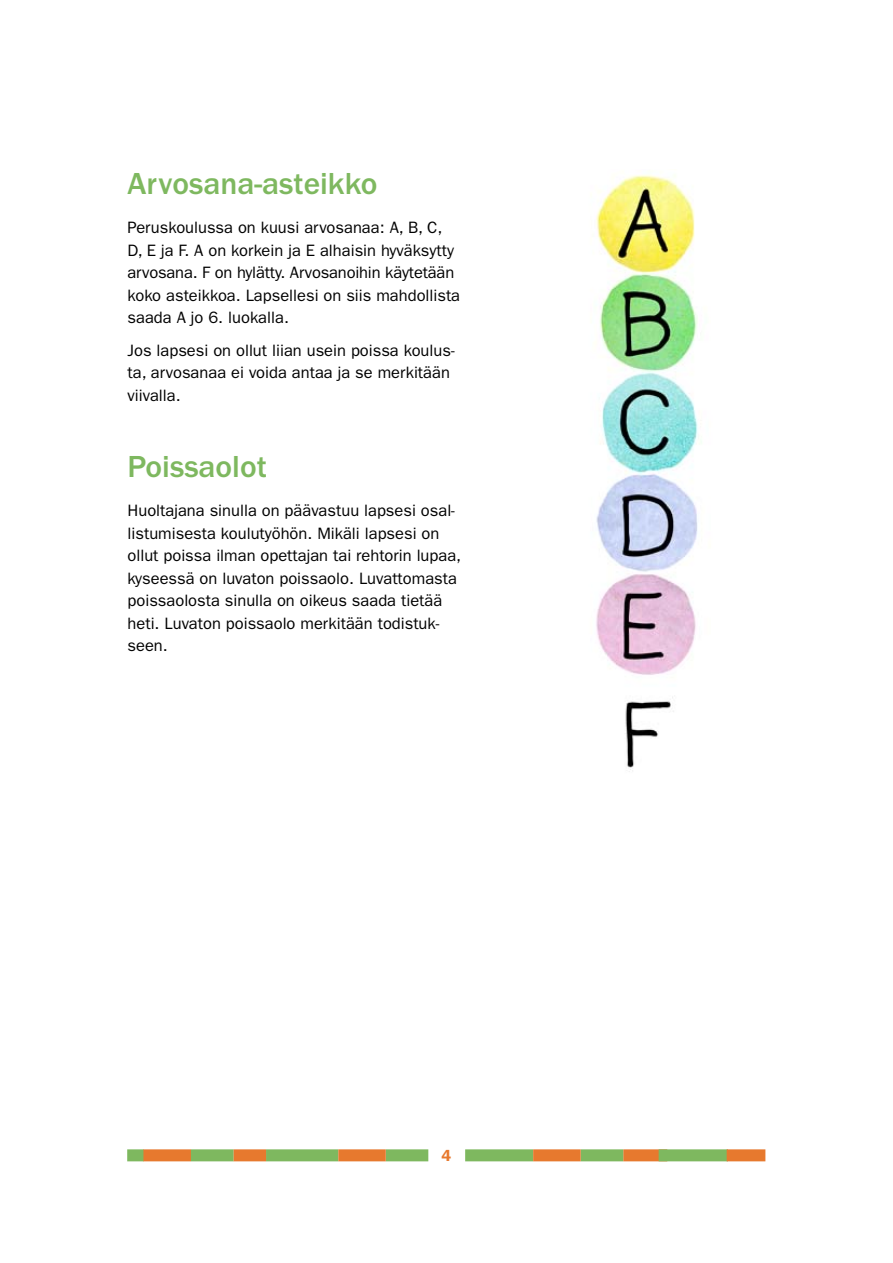
<style>
.page{position:relative;width:893px;height:1263px;background:#fff}
.page>*{position:absolute;margin:0;border:0;box-sizing:border-box;transform-origin:0 0}
.t1{font:500 31.5px "Franklin Gothic LT";color:#7eb85f}
.t2{font:16.5px/22.5px "Franklin Gothic LT";color:#000}
.t3{font:600 16.2px "Franklin Gothic LT";color:#e7792e}
</style>
<div class="page">
<div style="left:623px;top:1149px;width:44px;height:12px;background:#e7792e"></div>
<div style="left:659px;top:1149px;width:69px;height:12px;background:#7eb85f"></div>
<div style="left:266px;top:1149px;width:72px;height:12px;background:#7eb85f"></div>
<div style="left:233px;top:1149px;width:33px;height:12px;background:#e7792e"></div>
<div style="left:143px;top:1149px;width:48px;height:12px;background:#e7792e"></div>
<div style="left:465px;top:1149px;width:68px;height:12px;background:#7eb85f"></div>
<div style="left:127px;top:1149px;width:16px;height:12px;background:#7eb85f"></div>
<div style="left:581px;top:1149px;width:42px;height:12px;background:#7eb85f"></div>
<div style="left:533px;top:1149px;width:48px;height:12px;background:#e7792e"></div>
<div style="left:191px;top:1149px;width:42px;height:12px;background:#7eb85f"></div>
<div style="left:386px;top:1149px;width:42px;height:12px;background:#7eb85f"></div>
<div style="left:338px;top:1149px;width:48px;height:12px;background:#e7792e"></div>
<div style="left:727px;top:1149px;width:38px;height:12px;background:#e7792e"></div>
<img style="left:596px;top:175px;width:106px;height:597px">
<h1 class="t1" style="left:128px;top:166px;width:251px">Arvosana-asteikko</h1>
<p class="t2" style="left:128px;top:216px;width:334px">Peruskoulussa on kuusi arvosanaa: A, B, C, D, E ja F. A on korkein ja E alhaisin hyväksytty arvosana. F on hylätty. Arvosanoihin käytetään koko asteikkoa. Lapsellesi on siis mahdollista saada A jo 6. luokalla.</p>
<p class="t2" style="left:128px;top:339px;width:329px">Jos lapsesi on ollut liian usein poissa koulus&shy;ta, arvosanaa ei voida antaa ja se merkitään viivalla.</p>
<h1 class="t1" style="left:128px;top:449px;width:141px">Poissaolot</h1>
<p class="t2" style="left:128px;top:499px;width:335px">H uoltajana sinulla on päävastuu lapsesi osal&shy;listumisesta koulutyöhön. Mikäli lapsesi on ollut poissa ilman opettajan tai rehtorin lupaa, kyseessä on luvaton poissaolo. Luvattomasta poissaolosta sinulla on oikeus saada tietää heti. Luvaton poissaolo merkitään todistuk&shy;seen.</p>
<p class="t3" style="left:442px;top:1146px;width:11px">4</p>
</div>
